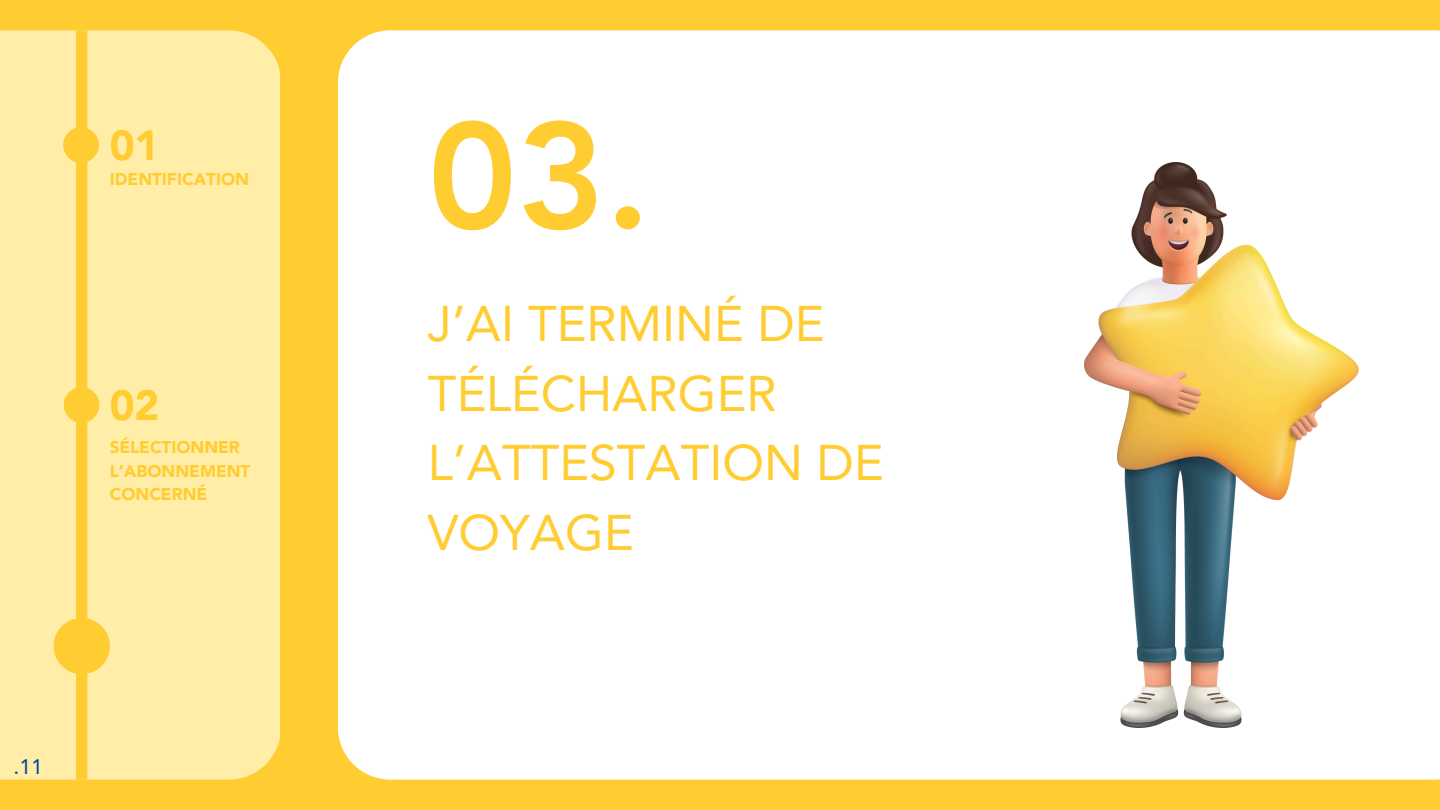
<style>
.page{position:relative;width:1440px;height:810px;background:#ffcd31}
.page>*{position:absolute;margin:0;border:0;box-sizing:border-box;transform-origin:0 0}
.t1{font:800 150px "Avenir LT Pro";color:#ffcd31}
.t2{font:50px/69.8px "Avenir LT Pro";color:#ffcd31}
.t3{font:900 42px "Avenir LT Pro";color:#ffcd31}
.t4{font:21px "Avenir LT Pro";color:#004392}
.t5{font:900 17px/23.2px "Avenir LT Pro";color:#ffcd31}
</style>
<div class="page">
<div style="left:338px;top:30px;width:1102px;height:750px;background:#fff"></div>
<div style="left:0;top:30px;width:280px;height:750px;background:#ffeda8"></div>
<div style="left:76px;top:30px;width:11px;height:750px;background:#ffcd31"></div>
<div style="left:63px;top:127px;width:36px;height:36px;background:#ffcd31;border-radius:50%"></div>
<div style="left:64px;top:387px;width:35px;height:36px;background:#ffcd31;border-radius:50%"></div>
<div style="left:54px;top:618px;width:56px;height:56px;background:#ffcd31;border-radius:50%"></div>
<img style="left:1084px;top:163px;width:275px;height:565px">
<p class="t3" style="left:110px;top:128px;width:51px">01</p>
<h1 class="t5" style="left:110px;top:169px;width:141px">IDENTIFICATION</h1>
<h3 class="t3" style="left:110px;top:389px;width:51px">02</h3>
<p class="t5" style="left:110px;top:437px;width:142px">SÉLECTIONNER<br>L’ABONNEMENT<br>CONCERNÉ</p>
<p class="t4" style="left:14px;top:759px;width:31px">.11</p>
<p class="t1" style="left:428px;top:115px;width:224px">03.</p>
<p class="t2" style="left:428px;top:293px;width:457px">J’AI TERMINÉ DE<br>TÉLÉCHARGER<br>L’ATTESTATION DE<br>VOYAGE</p>
</div>
